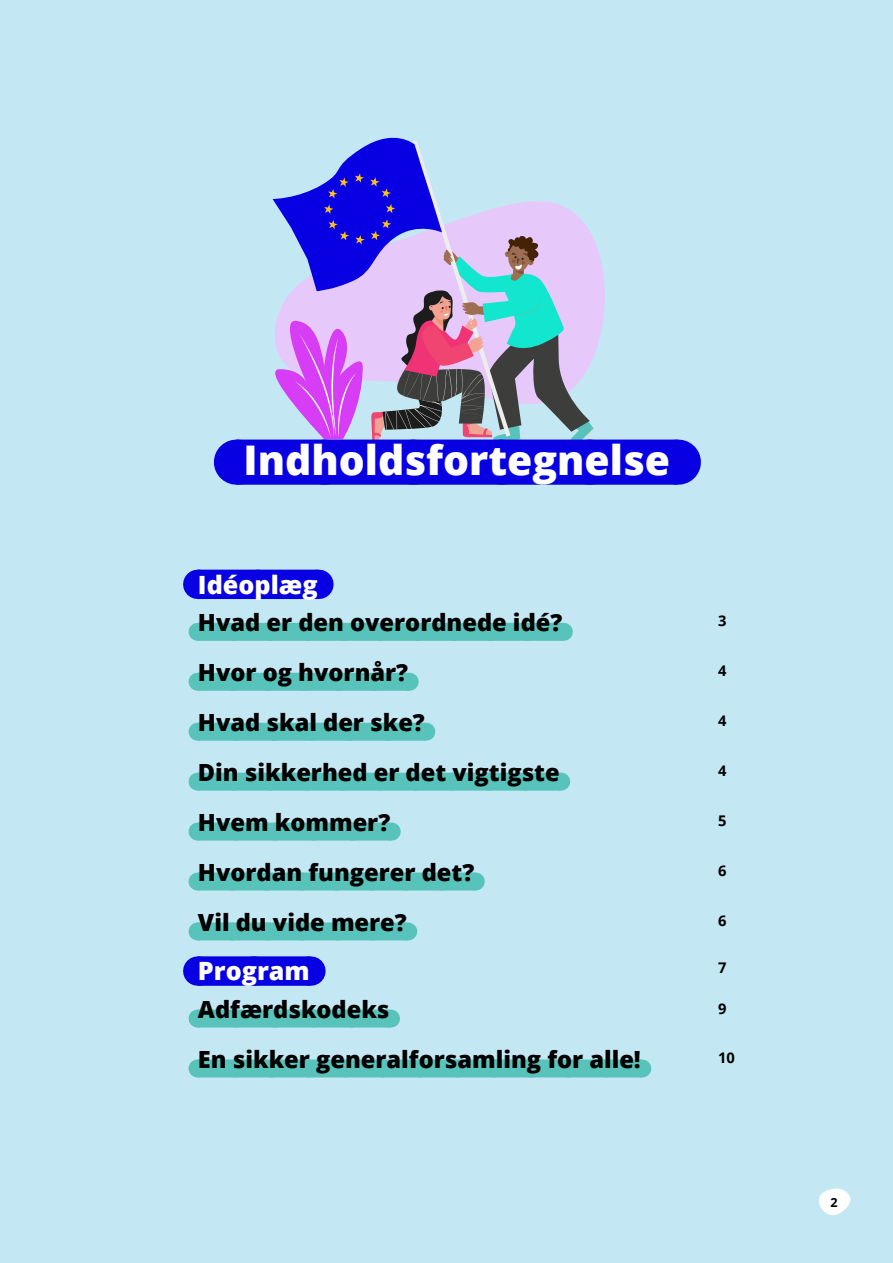
<style>
.page{position:relative;width:893px;height:1263px;background:#c3e8f3}
.page>*{position:absolute;margin:0;border:0;box-sizing:border-box;transform-origin:0 0}
.t1{font:800 40.95px "Open Sans";color:#fff}
.t2{font:800 25.2px "Open Sans";color:#fff}
.t3{font:800 23.7px/49.9px "Open Sans";color:#000}
.t4{font:700 14.7px "Open Sans";color:#000}
.t5{font:700 12.6px "Open Sans";color:#000}
</style>
<div class="page">
<div style="left:198px;top:570px;width:120px;height:29px;background:#0800e3"></div>
<svg style="left:318px;top:570px;width:1px;height:29px"></svg>
<div style="left:197px;top:623px;width:366px;height:18px;background:#58c3bb"></div>
<svg style="left:236px;top:640px;width:309px;height:1px"></svg>
<svg style="left:563px;top:623px;width:1px;height:18px"></svg>
<div style="left:197px;top:673px;width:212px;height:18px;background:#58c3bb"></div>
<svg style="left:234px;top:690px;width:157px;height:1px"></svg>
<svg style="left:409px;top:673px;width:1px;height:18px"></svg>
<div style="left:197px;top:723px;width:228px;height:18px;background:#58c3bb"></div>
<svg style="left:235px;top:740px;width:171px;height:1px"></svg>
<svg style="left:425px;top:723px;width:1px;height:18px"></svg>
<div style="left:197px;top:773px;width:363px;height:18px;background:#58c3bb"></div>
<svg style="left:234px;top:790px;width:308px;height:1px"></svg>
<svg style="left:560px;top:773px;width:1px;height:18px"></svg>
<div style="left:197px;top:823px;width:194px;height:17px;background:#58c3bb"></div>
<svg style="left:391px;top:823px;width:1px;height:17px"></svg>
<div style="left:197px;top:872px;width:278px;height:18px;background:#58c3bb"></div>
<svg style="left:232px;top:872px;width:225px;height:1px"></svg>
<svg style="left:475px;top:872px;width:1px;height:18px"></svg>
<div style="left:197px;top:922px;width:210px;height:18px;background:#58c3bb"></div>
<svg style="left:232px;top:922px;width:158px;height:1px"></svg>
<svg style="left:407px;top:922px;width:1px;height:18px"></svg>
<div style="left:198px;top:956px;width:112px;height:30px;background:#0800e3"></div>
<svg style="left:254px;top:956px;width:28px;height:30px"></svg>
<hr style="left:310px;top:956px;width:1px;height:30px;background:#0800e3">
<div style="left:197px;top:1009px;width:193px;height:18px;background:#58c3bb"></div>
<svg style="left:236px;top:1009px;width:135px;height:1px"></svg>
<svg style="left:390px;top:1009px;width:1px;height:18px"></svg>
<div style="left:197px;top:1059px;width:444px;height:18px;background:#58c3bb"></div>
<svg style="left:234px;top:1059px;width:389px;height:1px"></svg>
<svg style="left:641px;top:1059px;width:1px;height:18px"></svg>
<div style="left:236px;top:440px;width:441px;height:45px;background:#0800e3"></div>
<svg style="left:258px;top:137px;width:375px;height:348px"></svg>
<hr style="left:677px;top:440px;width:1px;height:45px;background:#0800e3">
<svg style="left:819px;top:1188px;width:32px;height:27px"></svg>
<h1 class="t1" style="left:244px;top:429px;width:428px">Indholdsfortegnelse</h1>
<p class="t2" style="left:198px;top:565px;width:121px">Idéoplæg</p>
<p class="t3" style="left:198px;top:596px;width:366px">Hvad er den overordnede idé?<br>Hvor og hvornår?<br>Hvad skal der ske?<br>Din sikkerhed er det vigtigste<br>Hvem kommer?<br>Hvordan fungerer det?<br>Vil du vide mere?</p>
<p class="t2" style="left:198px;top:952px;width:113px">Program</p>
<p class="t3" style="left:198px;top:983px;width:444px">Adfærdskodeks<br>En sikker generalforsamling for alle!</p>
<p class="t4" style="left:718px;top:610px;width:10px">3</p>
<p class="t4" style="left:718px;top:660px;width:10px">4</p>
<p class="t4" style="left:718px;top:710px;width:10px">4</p>
<p class="t4" style="left:718px;top:760px;width:10px">4</p>
<p class="t4" style="left:718px;top:810px;width:10px">5</p>
<p class="t4" style="left:718px;top:860px;width:10px">6</p>
<p class="t4" style="left:718px;top:910px;width:10px">6</p>
<p class="t4" style="left:718px;top:957px;width:10px">7</p>
<p class="t4" style="left:718px;top:998px;width:10px">9</p>
<p class="t4" style="left:718px;top:1047px;width:18px">10</p>
<p class="t5" style="left:830px;top:1193px;width:9px">2</p>
</div>
